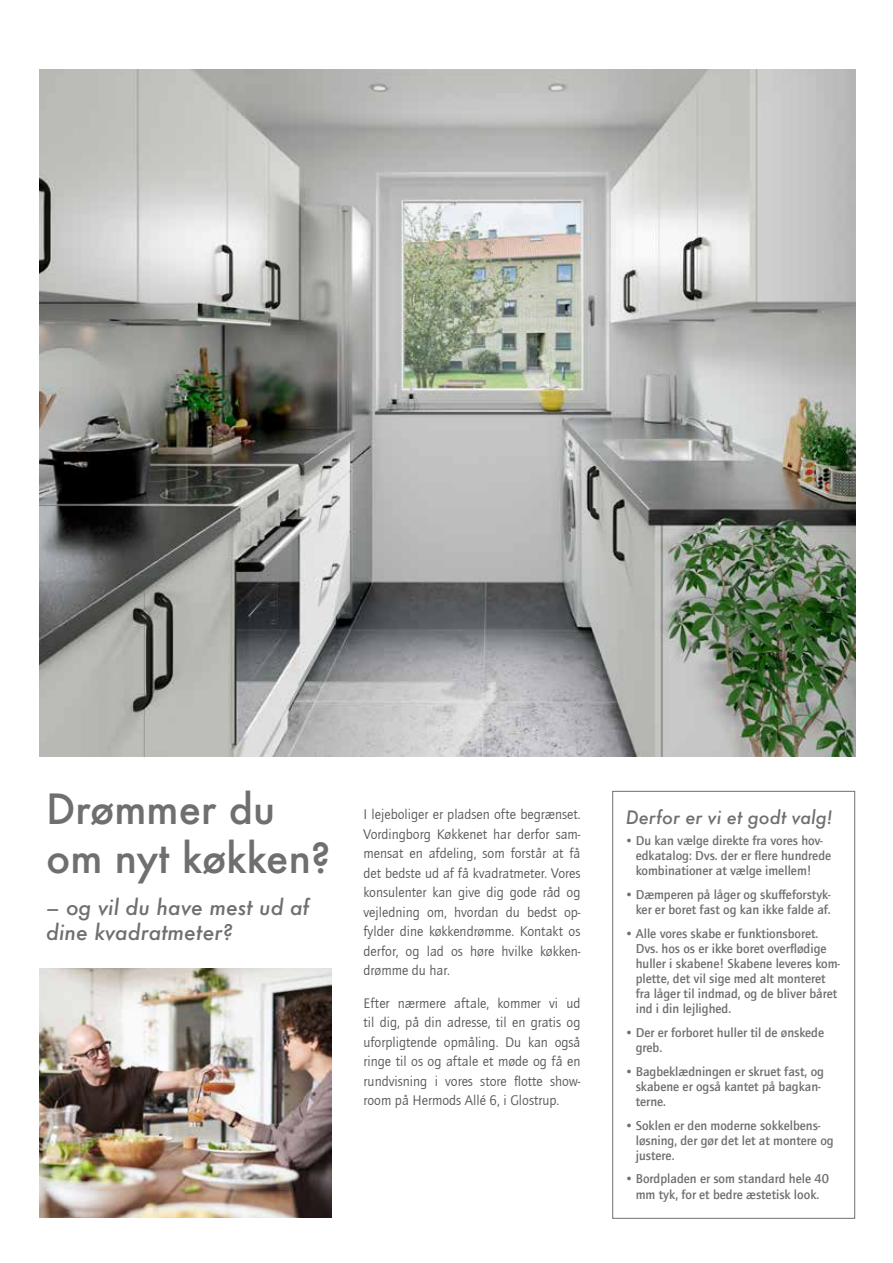
<style>
.page{position:relative;width:893px;height:1263px;background:#fff}
.page>*{position:absolute;margin:0;border:0;box-sizing:border-box;transform-origin:0 0}
.t1{font:500 40.5px/48.6px "Futura";color:#706f6f}
.t2{font:italic 500 21px/25.2px "Futura";color:#706f6f}
.t3{font:italic 500 18px "Futura";color:#706f6f}
.t4{font:14.25px/19.5px "Quay Sans ITC Com";color:#575756;text-align:justify}
.t5{font:500 13.2px/15.1px "Quay Sans ITC Com";color:#706f6f}
.s1{font-weight:400}
</style>
<div class="page">
<div style="left:612px;top:791px;width:243px;height:428px;border:1px solid #706f6f"></div>
<img style="left:40px;top:69px;width:815px;height:688px">
<img style="left:40px;top:968px;width:292px;height:250px">
<h1 class="t1" style="left:46px;top:784px;width:286px">Drømmer du om nyt køkken?</h1>
<h2 class="t2" style="left:46px;top:894px;width:265px">– og vil du have mest ud af dine kvadratmeter?</h2>
<p class="t4" style="left:364px;top:805px;width:218px">I lejeboliger er pladsen ofte begrænset.<br>Vordingborg Køkkenet har derfor sam&shy;mensat en afdeling, som forstår at få det bedste ud af få kvadratmeter. Vores konsulenter kan give dig gode råd og vejledning om, hvordan du bedst op&shy;fylder dine køkkendrømme. Kontakt os derfor, og lad os høre hvilke køkken&shy;drømme du har.</p>
<p class="t4" style="left:364px;top:993px;width:218px">Efter nærmere aftale, kommer vi ud til dig, på din adresse, til en gratis og uforpligtende opmåling. Du kan også ringe til os og aftale et møde og få en rundvisning i vores store flotte show&shy;room på Hermods Allé 6, i Glostrup.</p>
<h3 class="t3" style="left:626px;top:804px;width:208px">Derfor er vi et godt valg!</h3>
<p class="t5" style="left:636px;top:833px;width:197px;text-indent:-10px">• Du kan vælge direkte fra vores hov&shy;edkatalog: Dvs. der er flere hundrede kombinationer at vælge imellem!</p>
<p class="t5" style="left:626px;top:887px;width:206px;text-align:right">• Dæmperen på låger og skuffeforstyk&shy;ker er boret fast og kan ikke falde af.</p>
<p class="t5" style="left:636px;top:925px;width:206px;text-indent:-10px">• Alle vores skabe er funktionsboret.<br>Dvs. hos os er ikke boret overflødige huller i skabene! Skabene leveres kom&shy;plette, det vil sige med alt monteret fra låger til indmad, og de bliver båret ind i din lejlighed.</p>
<p class="t5" style="left:636px;top:1025px;width:190px;text-indent:-10px">• Der er forboret huller til de ønskede greb.</p>
<p class="t5" style="left:636px;top:1063px;width:190px;text-indent:-10px">• Bagbeklædningen er skruet fast, og skabene er også kantet på bagkan&shy;terne.</p>
<p class="t5" style="left:636px;top:1117px;width:199px;text-indent:-10px">• Soklen er den moderne sokkelbens&shy;løsning, der gør det let at montere og justere.</p>
<p class="t5" style="left:626px;top:1171px;width:205px;text-align:center"><span class="s1">•</span> Bordpladen er som standard hele 40 mm tyk, for et bedre æstetisk look.</p>
</div>
